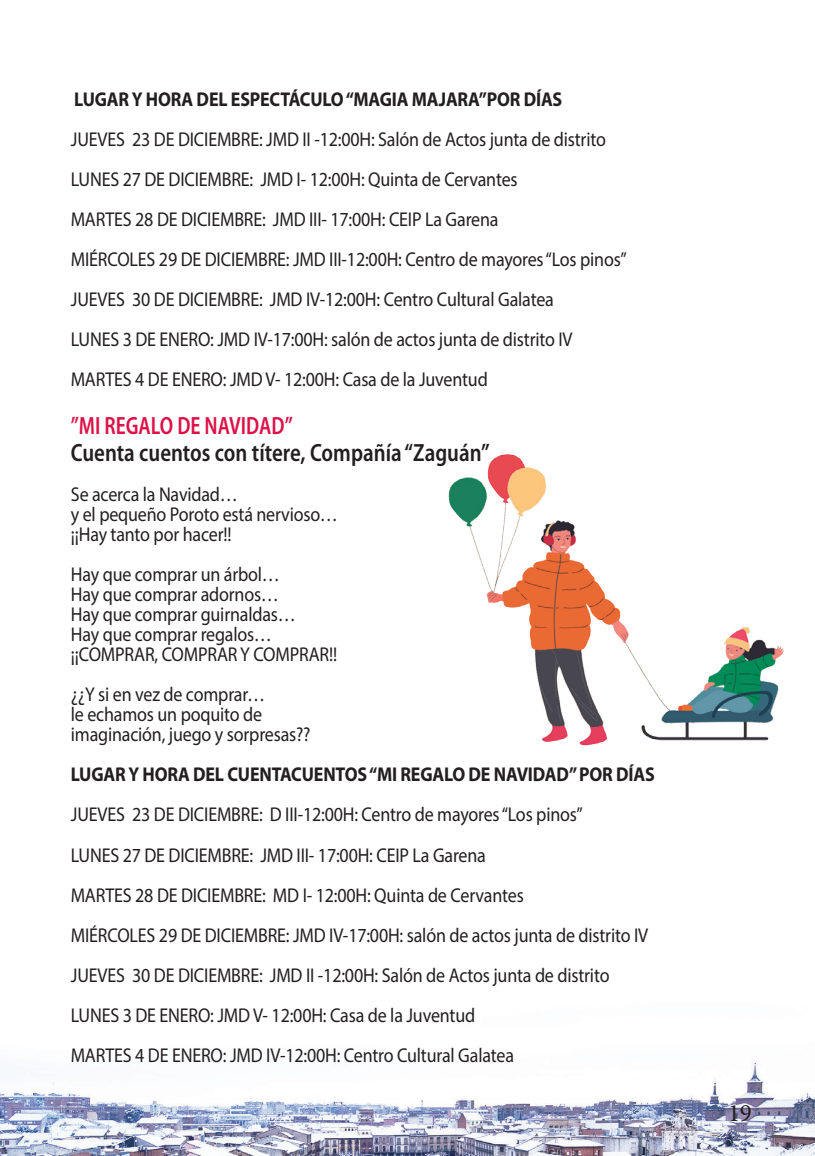
<style>
.page{position:relative;width:815px;height:1156px;background:#fff}
.page>*{position:absolute;margin:0;border:0;box-sizing:border-box;transform-origin:0 0}
.TÍTULOS{font:600 semi-condensed 25px "Myriad Pro";color:#231f20;scale:.9 1}
.TÍTULOS-2{font:600 semi-condensed 25px "Myriad Pro";color:#dd1147;scale:.85 1}
.t1{font:25px "Minion Pro";color:#231f20}
.CUERPO_NORMAL{font:20px "Myriad Pro";letter-spacing:-.01em;color:#231f20;scale:.9 1}
.CUERPO_NORMAL-2{font:700 20px "Myriad Pro";letter-spacing:-.01em;color:#231f20;scale:.9 1}
</style>
<div class="page">
<img style="left:0;top:1063px;width:815px;height:92px">
<img style="left:448px;top:454px;width:336px;height:292px">
<p class="CUERPO_NORMAL-2" style="left:74px;top:86px;width:544px">LUGAR Y HORA DEL ESPECTÁCULO “MAGIA MAJARA”POR DÍAS</p>
<p class="CUERPO_NORMAL" style="left:71px;top:127px;width:596px">JUEVES 23 DE DICIEMBRE: JMD II -12:00H: Salón de Actos junta de distrito</p>
<p class="CUERPO_NORMAL" style="left:71px;top:167px;width:498px">LUNES 27 DE DICIEMBRE: JMD I- 12:00H: Quinta de Cervantes</p>
<p class="CUERPO_NORMAL" style="left:71px;top:207px;width:477px">MARTES 28 DE DICIEMBRE: JMD III- 17:00H: CEIP La Garena</p>
<p class="CUERPO_NORMAL" style="left:71px;top:247px;width:619px">MIÉRCOLES 29 DE DICIEMBRE: JMD III-12:00H: Centro de mayores “Los pinos”</p>
<p class="CUERPO_NORMAL" style="left:71px;top:287px;width:538px">JUEVES 30 DE DICIEMBRE: JMD IV-12:00H: Centro Cultural Galatea</p>
<p class="CUERPO_NORMAL" style="left:71px;top:327px;width:559px">LUNES 3 DE ENERO: JMD IV-17:00H: salón de actos junta de distrito IV</p>
<p class="CUERPO_NORMAL" style="left:71px;top:367px;width:465px">MARTES 4 DE ENERO: JMD V- 12:00H: Casa de la Juventud</p>
<p class="TÍTULOS-2" style="left:71px;top:409px;width:263px">”MI REGALO DE NAVIDAD”</p>
<p class="TÍTULOS" style="left:71px;top:437px;width:467px">Cuenta cuentos con títere, Compañía “Zaguán”</p>
<p class="CUERPO_NORMAL" style="left:71px;top:482px;width:187px">Se acerca la Navidad…</p>
<p class="CUERPO_NORMAL" style="left:71px;top:502px;width:298px">y el pequeño Poroto está nervioso…</p>
<p class="CUERPO_NORMAL" style="left:71px;top:522px;width:180px">¡¡Hay tanto por hacer!!</p>
<p class="CUERPO_NORMAL" style="left:71px;top:562px;width:234px">Hay que comprar un árbol…</p>
<p class="CUERPO_NORMAL" style="left:71px;top:582px;width:233px">Hay que comprar adornos…</p>
<p class="CUERPO_NORMAL" style="left:71px;top:602px;width:251px">Hay que comprar guirnaldas…</p>
<p class="CUERPO_NORMAL" style="left:71px;top:622px;width:225px">Hay que comprar regalos…</p>
<p class="CUERPO_NORMAL" style="left:71px;top:642px;width:297px">¡¡COMPRAR, COMPRAR Y COMPRAR!!</p>
<p class="CUERPO_NORMAL" style="left:71px;top:682px;width:217px">¿¿Y si en vez de comprar…</p>
<p class="CUERPO_NORMAL" style="left:71px;top:702px;width:214px">le echamos un poquito de</p>
<p class="CUERPO_NORMAL" style="left:71px;top:722px;width:268px">imaginación, juego y sorpresas??</p>
<p class="CUERPO_NORMAL-2" style="left:71px;top:761px;width:650px">LUGAR Y HORA DEL CUENTACUENTOS “MI REGALO DE NAVIDAD” POR DÍAS</p>
<p class="CUERPO_NORMAL" style="left:71px;top:802px;width:570px">JUEVES 23 DE DICIEMBRE: D III-12:00H: Centro de mayores “Los pinos”</p>
<p class="CUERPO_NORMAL" style="left:71px;top:842px;width:463px">LUNES 27 DE DICIEMBRE: JMD III- 17:00H: CEIP La Garena</p>
<p class="CUERPO_NORMAL" style="left:71px;top:882px;width:505px">MARTES 28 DE DICIEMBRE: MD I- 12:00H: Quinta de Cervantes</p>
<p class="CUERPO_NORMAL" style="left:71px;top:922px;width:643px">MIÉRCOLES 29 DE DICIEMBRE: JMD IV-17:00H: salón de actos junta de distrito IV</p>
<p class="CUERPO_NORMAL" style="left:71px;top:962px;width:600px">JUEVES 30 DE DICIEMBRE: JMD II -12:00H: Salón de Actos junta de distrito</p>
<p class="CUERPO_NORMAL" style="left:71px;top:1002px;width:451px">LUNES 3 DE ENERO: JMD V- 12:00H: Casa de la Juventud</p>
<p class="CUERPO_NORMAL" style="left:71px;top:1042px;width:494px">MARTES 4 DE ENERO: JMD IV-12:00H: Centro Cultural Galatea</p>
<p class="t1" style="left:721px;top:1095px;width:33px">1919</p>
</div>
